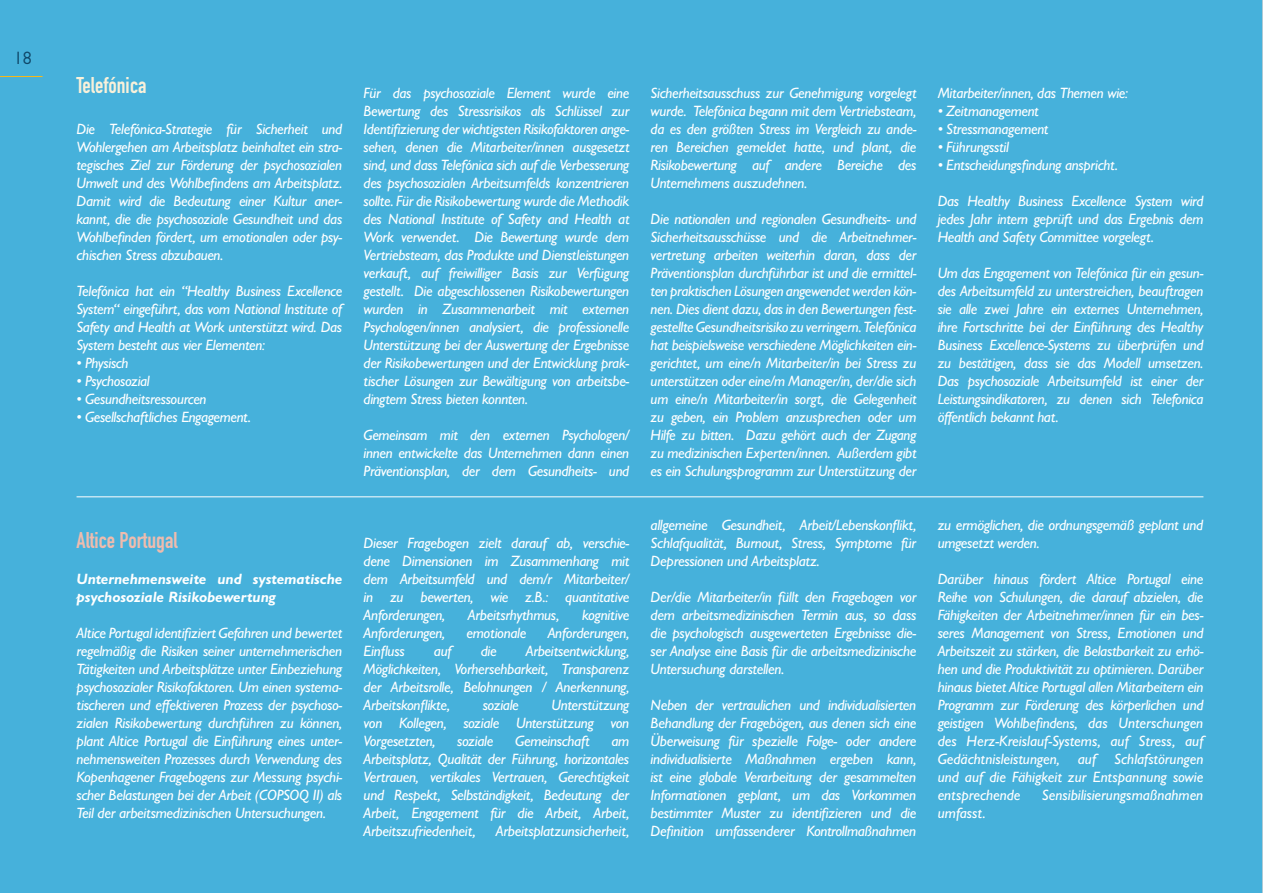
<style>
.page{position:relative;width:1263px;height:893px;background:#fff}
.page>*{position:absolute;margin:0;border:0;box-sizing:border-box;transform-origin:0 0}
.t1{font:22.5px "DIN Engschrift Std";color:#efbcae}
.t2{font:22.5px "DIN Engschrift Std";color:#f9f1da}
.t3{font:18px "Gill Sans MT Pro";color:#0f4768}
.t4{font:italic 500 15px/18px "Gill Sans MT Pro";letter-spacing:-.02em;color:#fff;text-align:justify}
.t5{font:italic 700 15px/18px "Gill Sans MT Pro";color:#fff}
.t6{font:italic 500 15px "Gill Sans MT Pro";color:#fff}
</style>
<div class="page">
<div style="left:0;top:0;width:1262px;height:893px;background:#46b1db"></div>
<hr style="left:1262px;top:0;width:1px;height:893px;background:#d1d3d4">
<hr style="left:77px;top:496px;width:1126px;height:1px;background:#fff">
<hr style="left:0;top:76px;width:43px;height:1px;background:#fdb913">
<p class="t3" style="left:14px;top:48px;width:19px">18</p>
<h1 class="t2" style="left:77px;top:71px;width:71px">Telefónica</h1>
<p class="t4" style="left:77px;top:119px;width:267px">Die Telefónica-Strategie für Sicherheit und Wohlergehen am Arbeitsplatz beinhaltet ein stra&shy;tegisches Ziel zur Förderung der psychosozialen Umwelt und des Wohlbefindens am Arbeitsplatz.<br>Damit wird die Bedeutung einer Kultur aner&shy;kannt, die die psychosoziale Gesundheit und das Wohlbefinden fördert, um emotionalen oder psy&shy;chischen Stress abzubauen.</p>
<p class="t4" style="left:77px;top:281px;width:267px">Telefónica hat ein “Healthy Business Excellence System“ eingeführt, das vom National Institute of Safety and Health at Work unterstützt wird. Das System besteht aus vier Elementen:</p>
<p class="t4" style="left:77px;top:353px;width:54px">• Physisch</p>
<p class="t4" style="left:77px;top:371px;width:75px">• Psychosozial</p>
<p class="t4" style="left:77px;top:389px;width:132px">• Gesundheitsressourcen</p>
<p class="t4" style="left:77px;top:407px;width:176px">• Gesellschaftliches Engagement.</p>
<p class="t4" style="left:364px;top:83px;width:267px">Für das psychosoziale Element wurde eine Bewertung des Stressrisikos als Schlüssel zur Identifizierung der wichtigsten Risikofaktoren ange&shy;sehen, denen die Mitarbeiter/innen ausgesetzt sind, und dass Telefónica sich auf die Verbesserung des psychosozialen Arbeitsumfelds konzentrieren sollte. Für die Risikobewertung wurde die Methodik des National Institute of Safety and Health at Work verwendet. Die Bewertung wurde dem Vertriebsteam, das Produkte und Dienstleistungen verkauft, auf freiwilliger Basis zur Verfügung gestellt. Die abgeschlossenen Risikobewertungen wurden in Zusammenarbeit mit externen Psychologen/innen analysiert, die professionelle Unterstützung bei der Auswertung der Ergebnisse der Risikobewertungen und der Entwicklung prak&shy;tischer Lösungen zur Bewältigung von arbeitsbe&shy;dingtem Stress bieten konnten.</p>
<p class="t4" style="left:364px;top:425px;width:267px">Gemeinsam mit den externen Psychologen/ innen entwickelte das Unternehmen dann einen Präventionsplan, der dem Gesundheits- und</p>
<h1 class="t1" style="left:77px;top:526px;width:103px">Altice Portugal</h1>
<p class="t5" style="left:77px;top:569px;width:267px">Unternehmensweite und systematische psychosoziale Risikobewertung</p>
<p class="t4" style="left:77px;top:623px;width:267px">Altice Portugal identifiziert Gefahren und bewertet regelmäßig die Risiken seiner unternehmerischen Tätigkeiten und Arbeitsplätze unter Einbeziehung psychosozialer Risikofaktoren. Um einen systema&shy;tischeren und effektiveren Prozess der psychoso&shy;zialen Risikobewertung durchführen zu können, plant Altice Portugal die Einführung eines unter&shy;nehmensweiten Prozesses durch Verwendung des Kopenhagener Fragebogens zur Messung psychi&shy;scher Belastungen bei der Arbeit (COPSOQ II) als Teil der arbeitsmedizinischen Untersuchungen.</p>
<p class="t4" style="left:364px;top:533px;width:267px">Dieser Fragebogen zielt darauf ab, verschie&shy;dene Dimensionen im Zusammenhang mit dem Arbeitsumfeld und dem/r Mitarbeiter/ in zu bewerten, wie z.B.: quantitative Anforderungen,</p>
<p class="t4" style="left:468px;top:605px;width:93px">Arbeitsrhythmus,</p>
<p class="t4" style="left:582px;top:605px;width:49px">kognitive</p>
<p class="t4" style="left:364px;top:623px;width:83px">Anforderungen,</p>
<p class="t4" style="left:467px;top:623px;width:61px">emotionale</p>
<p class="t4" style="left:548px;top:623px;width:83px">Anforderungen,</p>
<p class="t4" style="left:364px;top:641px;width:43px">Einfluss</p>
<p class="t4" style="left:434px;top:641px;width:19px">auf</p>
<p class="t4" style="left:481px;top:641px;width:18px">die</p>
<p class="t4" style="left:364px;top:641px;width:267px;text-indent:162px">Arbeitsentwicklung, Möglichkeiten, Vorhersehbarkeit, Transparenz der Arbeitsrolle, Belohnungen / Anerkennung, Arbeitskonflikte,</p>
<p class="t4" style="left:364px;top:695px;width:267px;text-indent:188px">Unterstützung von Kollegen, soziale Unterstützung von Vorgesetzten,</p>
<p class="t4" style="left:483px;top:695px;width:38px">soziale</p>
<p class="t4" style="left:457px;top:731px;width:38px">soziale</p>
<p class="t4" style="left:515px;top:731px;width:76px">Gemeinschaft</p>
<p class="t4" style="left:364px;top:731px;width:267px;text-indent:248px">am Arbeitsplatz, Qualität der Führung, horizontales Vertrauen, vertikales Vertrauen, Gerechtigkeit und Respekt, Selbständigkeit, Bedeutung der Arbeit, Engagement für die Arbeit, Arbeit, Arbeitszufriedenheit,</p>
<p class="t4" style="left:496px;top:821px;width:135px">Arbeitsplatzunsicherheit,</p>
<p class="t4" style="left:651px;top:83px;width:267px">Sicherheitsausschuss zur Genehmigung vorgelegt wurde. Telefónica begann mit dem Vertriebsteam, da es den größten Stress im Vergleich zu ande&shy;ren Bereichen gemeldet hatte, und plant, die Risikobewertung auf andere Bereiche des Unternehmens auszudehnen.</p>
<p class="t4" style="left:651px;top:209px;width:267px">Die nationalen und regionalen Gesundheits- und Sicherheitsausschüsse und die Arbeitnehmer&shy;vertretung arbeiten weiterhin daran, dass der Präventionsplan durchführbar ist und die ermittel&shy;ten praktischen Lösungen angewendet werden kön&shy;nen. Dies dient dazu, das in den Bewertungen fest&shy;gestellte Gesundheitsrisiko zu verringern. Telefónica hat beispielsweise verschiedene Möglichkeiten ein&shy;gerichtet, um eine/n Mitarbeiter/in bei Stress zu unterstützen oder eine/m Manager/in, der/die sich um eine/n Mitarbeiter/in sorgt, die Gelegenheit zu geben, ein Problem anzusprechen oder um Hilfe zu bitten. Dazu gehört auch der Zugang zu medizinischen Experten/innen. Außerdem gibt es ein Schulungsprogramm zur Unterstützung der</p>
<p class="t4" style="left:651px;top:515px;width:267px">allgemeine Gesundheit, Arbeit/Lebenskonflikt, Schlafqualität, Burnout, Stress, Symptome für Depressionen und Arbeitsplatz.</p>
<p class="t4" style="left:651px;top:587px;width:267px">Der/die Mitarbeiter/in füllt den Fragebogen vor dem arbeitsmedizinischen Termin aus, so dass die psychologisch ausgewerteten Ergebnisse die&shy;ser Analyse eine Basis für die arbeitsmedizinische Untersuchung darstellen.</p>
<p class="t4" style="left:651px;top:695px;width:267px">Neben der vertraulichen und individualisierten Behandlung der Fragebögen, aus denen sich eine Überweisung für spezielle Folge- oder andere individualisierte Maßnahmen ergeben kann, ist eine globale Verarbeitung der gesammelten Informationen geplant, um das Vorkommen bestimmter Muster zu identifizieren und die Definition umfassenderer Kontrollmaßnahmen</p>
<p class="t4" style="left:938px;top:83px;width:192px">Mitarbeiter/innen, das Themen wie:</p>
<p class="t4" style="left:938px;top:101px;width:102px">• Zeitmanagement</p>
<p class="t4" style="left:938px;top:119px;width:112px">• Stressmanagement</p>
<p class="t4" style="left:938px;top:137px;width:73px">• Führungsstil</p>
<p class="t4" style="left:938px;top:155px;width:182px">• Entscheidungsfindung anspricht.</p>
<p class="t4" style="left:938px;top:191px;width:267px">Das Healthy Business Excellence System wird jedes Jahr intern geprüft und das Ergebnis dem Health and Safety Committee vorgelegt.</p>
<p class="t4" style="left:938px;top:263px;width:267px">Um das Engagement von Telefónica für ein gesun&shy;des Arbeitsumfeld zu unterstreichen, beauftragen sie alle zwei Jahre ein externes Unternehmen, ihre Fortschritte bei der Einführung des Healthy Business Excellence-Systems zu überprüfen und zu bestätigen, dass sie das Modell umsetzen.<br>Das psychosoziale Arbeitsumfeld ist einer der Leistungsindikatoren, zu denen sich Telefonica öffentlich bekannt hat.</p>
<p class="t4" style="left:938px;top:515px;width:267px">zu ermöglichen, die ordnungsgemäß geplant und umgesetzt werden.</p>
<p class="t4" style="left:938px;top:569px;width:267px">Darüber hinaus fördert Altice Portugal eine Reihe von Schulungen, die darauf abzielen, die Fähigkeiten der Arbeitnehmer/innen für ein bes&shy;seres Management von Stress, Emotionen und Arbeitszeit zu stärken, die Belastbarkeit zu erhö&shy;hen und die Produktivität zu optimieren. Darüber hinaus bietet Altice Portugal allen Mitarbeitern ein Programm zur Förderung des körperlichen und geistigen Wohlbefindens, das Unterschungen des Herz-Kreislauf-Systems, auf Stress, auf Gedächtnisleistungen, auf Schlafstörungen und auf die Fähigkeit zur Entspannung sowie entsprechende</p>
<p class="t6" style="left:1042px;top:786px;width:163px">Sensibilisierungsmaßnahmen</p>
<p class="t6" style="left:938px;top:804px;width:50px">umfasst.</p>
</div>
